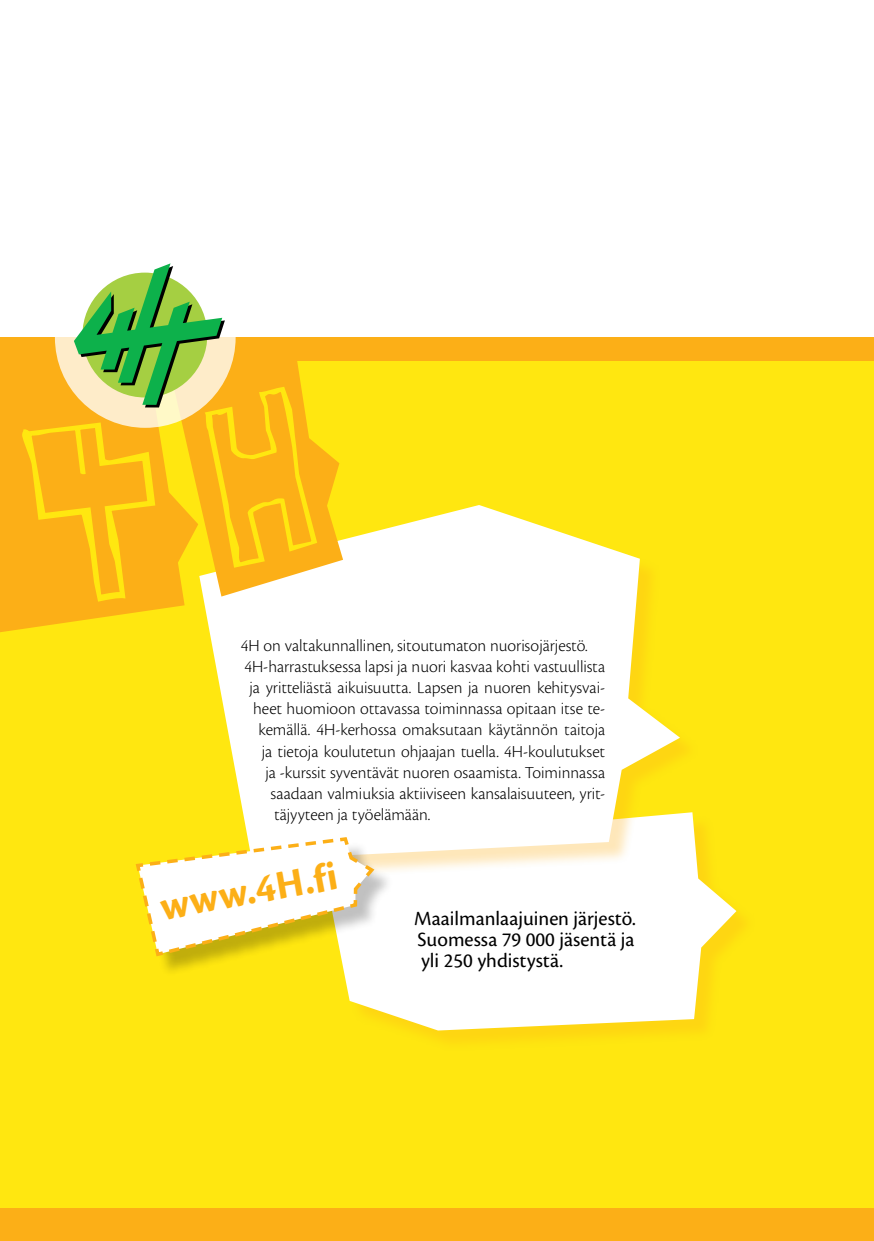
<style>
.page{position:relative;width:874px;height:1241px;background:#fff}
.page>*{position:absolute;margin:0;border:0;box-sizing:border-box;transform-origin:0 0}
.t1{font:700 42px "Cronos Pro";color:#fcaf17}
.t2{font:21px/21px "Cronos Pro";color:#000;text-align:justify}
.t3{font:300 17.5px "Cronos Pro";color:#000}
</style>
<div class="page">
<div style="left:0;top:337px;width:873px;height:888px;background:#ffe710"></div>
<div style="left:0;top:337px;width:873px;height:24px;background:#fcaf17"></div>
<div style="left:0;top:1208px;width:873px;height:32px;background:#fcaf17"></div>
<svg style="left:0;top:361px;width:172px;height:271px;fill:#fcaf17"></svg>
<div style="left:322px;top:815px;width:434px;height:236px;background:#fcaf17;opacity:.3"></div>
<svg style="left:322px;top:815px;width:414px;height:215px;fill:#fff"></svg>
<div style="left:202px;top:508px;width:497px;height:373px;background:#fcaf17;opacity:.3"></div>
<svg style="left:202px;top:505px;width:477px;height:355px;fill:#fff"></svg>
<div style="left:139px;top:840px;width:256px;height:136px;background:#000;opacity:.25"></div>
<svg style="left:135px;top:835px;width:242px;height:123px"></svg>
<svg style="left:318px;top:446px;width:25px;height:150px"></svg>
<svg style="left:22px;top:263px;width:296px;height:344px"></svg>
<p class="t3" style="left:241px;top:635px;width:348px">4H on valtakunnallinen, sitoutumaton nuorisojärjestö.</p>
<p class="t3" style="left:244px;top:656px;width:362px">4H-harrastuksessa lapsi ja nuori kasvaa kohti vastuullista</p>
<p class="t3" style="left:249px;top:677px;width:357px">ja yritteliästä aikuisuutta. Lapsen ja nuoren kehitysvai-</p>
<p class="t3" style="left:253px;top:698px;width:353px">heet huomioon ottavassa toiminnassa opitaan itse te-</p>
<p class="t3" style="left:258px;top:719px;width:348px">kemällä. 4H-kerhossa omaksutaan käytännön taitoja</p>
<p class="t3" style="left:262px;top:740px;width:345px">ja tietoja koulutetun ohjaajan tuella. 4H-koulutukset</p>
<p class="t3" style="left:265px;top:761px;width:341px">ja -kurssit syventävät nuoren osaamista. Toiminnassa</p>
<p class="t3" style="left:270px;top:782px;width:336px">saadaan valmiuksia aktiiviseen kansalaisuuteen, yrit-</p>
<p class="t3" style="left:274px;top:803px;width:158px">täjyyteen ja työelämään.</p>
<h1 class="t1" style="left:156px;top:882px;width:181px;rotate:-10deg">www.4H.fi</h1>
<p class="t2" style="left:414px;top:907px;width:223px">Maailmanlaajuinen järjestö.<br>Suomessa 79 000 jäsentä ja yli 250 yhdistystä.</p>
</div>
